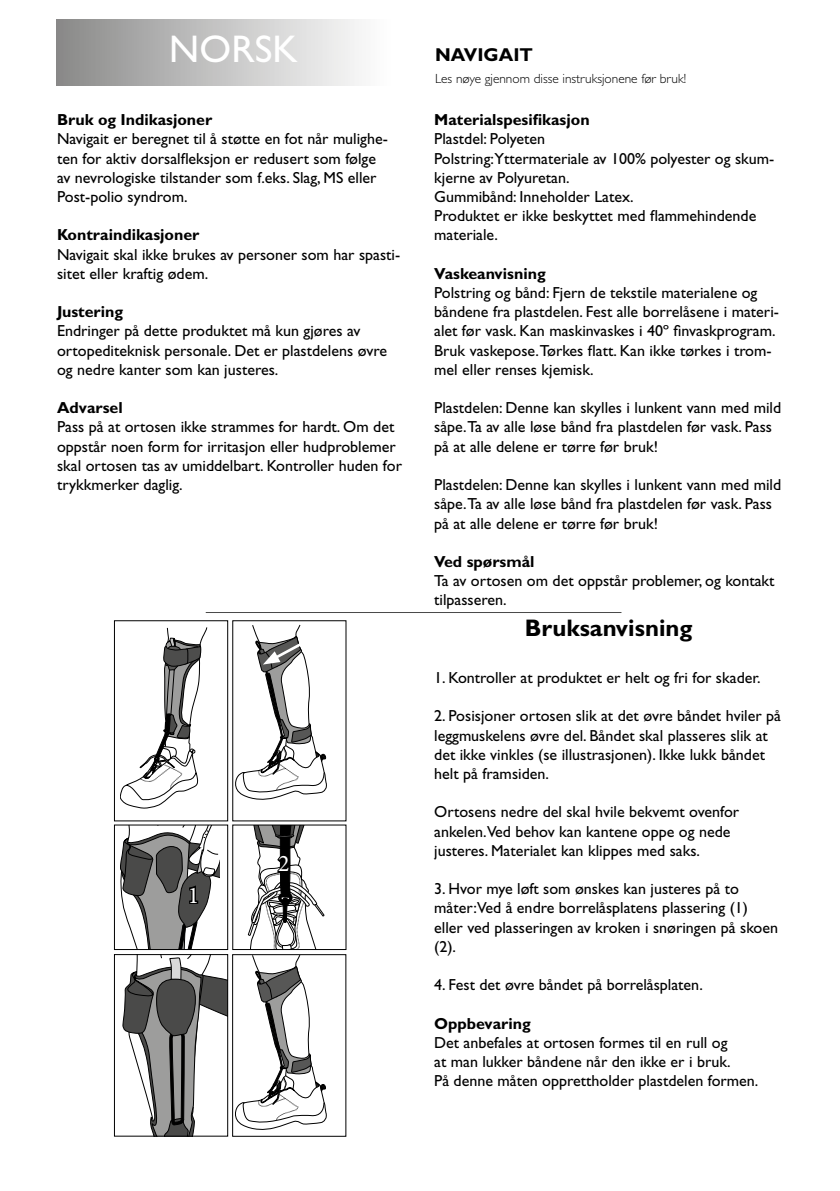
<style>
.page{position:relative;width:840px;height:1191px;background:#fff}
.page>*{position:absolute;margin:0;border:0;box-sizing:border-box;transform-origin:0 0}
.t1{font:38.6px "Gill Sans Std";color:#fff}
.t2{font:700 24px "Gill Sans Std";color:#000}
.t3{font:23.8px "Minion Pro";color:#fff}
.t4{font:700 18.6px "Gill Sans Std";color:#000}
.t5{font:16px/19.2px "Gill Sans Std";color:#000}
.t6{font:700 16px "Gill Sans Std";color:#000}
.t7{font:300 13.4px "Gill Sans Std";color:#000}
</style>
<div class="page">
<div style="left:57px;top:19px;width:452px;height:66px;background:linear-gradient(to right,#939392,#fff)"></div>
<svg style="left:120px;top:627px;width:87px;height:181px"></svg>
<div style="left:114px;top:620px;width:114px;height:201px;border:1px solid #000"></div>
<div style="left:114px;top:954px;width:114px;height:182px;border:1px solid #000"></div>
<svg style="left:235px;top:625px;width:91px;height:174px"></svg>
<div style="left:114px;top:825px;width:114px;height:124px;border:1px solid #000"></div>
<svg style="left:119px;top:825px;width:108px;height:311px"></svg>
<svg style="left:235px;top:956px;width:91px;height:173px"></svg>
<div style="left:232px;top:954px;width:114px;height:182px;border:1px solid #000"></div>
<svg style="left:247px;top:825px;width:77px;height:124px"></svg>
<hr style="left:206px;top:612px;width:415px;height:1px;background:#4a4a49">
<h1 class="t1" style="left:169px;top:26px;width:130px">NORSK</h1>
<p class="t6" style="left:57px;top:110px;width:156px">Bruk og Indikasjoner</p>
<p class="t5" style="left:57px;top:129px;width:332px">Navigait er beregnet til å støtte en fot når mulighe&shy;ten for aktiv dorsalfleksjon er redusert som følge av nevrologiske tilstander som f.eks. Slag, MS eller Post-polio syndrom.</p>
<p class="t6" style="left:57px;top:225px;width:144px">Kontraindikasjoner</p>
<p class="t5" style="left:57px;top:245px;width:344px">Navigait skal ikke brukes av personer som har spasti&shy;sitet eller kraftig ødem.</p>
<p class="t6" style="left:57px;top:302px;width:67px">Justering</p>
<p class="t5" style="left:57px;top:321px;width:331px">Endringer på dette produktet må kun gjøres av ortopediteknisk personale. Det er plastdelens øvre og nedre kanter som kan justeres.</p>
<p class="t6" style="left:57px;top:398px;width:67px">Advarsel</p>
<p class="t5" style="left:57px;top:417px;width:346px">Pass på at ortosen ikke strammes for hardt. Om det oppstår noen form for irritasjon eller hudproblemer skal ortosen tas av umiddelbart. Kontroller huden for trykkmerker daglig.</p>
<h3 class="t3" style="left:188px;top:879px;width:13px">1</h3>
<h3 class="t3" style="left:278px;top:848px;width:13px">2</h3>
<p class="t4" style="left:435px;top:44px;width:99px">NAVIGAIT</p>
<p class="t7" style="left:435px;top:71px;width:252px">Les nøye gjennom disse instruksjonene før bruk!</p>
<p class="t6" style="left:434px;top:110px;width:157px">Materialspesifikasjon</p>
<p class="t5" style="left:434px;top:129px;width:341px">Plastdel: Polyeten<br>Polstring:Yttermateriale av 100% polyester og skum&shy;kjerne av Polyuretan.<br>Gummibånd: Inneholder Latex.<br>Produktet er ikke beskyttet med flammehindende materiale.</p>
<p class="t6" style="left:434px;top:264px;width:113px">Vaskeanvisning</p>
<p class="t5" style="left:434px;top:283px;width:346px">Polstring og bånd: Fjern de tekstile materialene og båndene fra plastdelen. Fest alle borrelåsene i materi&shy;alet før vask. Kan maskinvaskes i 40º finvaskprogram.<br>Bruk vaskepose.Tørkes flatt. Kan ikke tørkes i trom&shy;mel eller renses kjemisk.</p>
<p class="t5" style="left:434px;top:398px;width:348px">Plastdelen: Denne kan skylles i lunkent vann med mild såpe.Ta av alle løse bånd fra plastdelen før vask. Pass på at alle delene er tørre før bruk!</p>
<p class="t5" style="left:434px;top:475px;width:348px">Plastdelen: Denne kan skylles i lunkent vann med mild såpe.Ta av alle løse bånd fra plastdelen før vask. Pass på at alle delene er tørre før bruk!</p>
<p class="t6" style="left:434px;top:552px;width:102px">Ved spørsmål</p>
<p class="t5" style="left:434px;top:571px;width:342px">Ta av ortosen om det oppstår problemer, og kontakt tilpasseren.</p>
<h2 class="t2" style="left:524px;top:613px;width:169px">Bruksanvisning</h2>
<p class="t5" style="left:434px;top:668px;width:328px">1. Kontroller at produktet er helt og fri for skader.</p>
<p class="t5" style="left:434px;top:706px;width:348px">2. Posisjoner ortosen slik at det øvre båndet hviler på leggmuskelens øvre del. Båndet skal plasseres slik at det ikke vinkles (se illustrasjonen). Ikke lukk båndet helt på framsiden.</p>
<p class="t5" style="left:434px;top:802px;width:306px">Ortosens nedre del skal hvile bekvemt ovenfor ankelen.Ved behov kan kantene oppe og nede justeres. Materialet kan klippes med saks.</p>
<p class="t5" style="left:434px;top:879px;width:345px">3. Hvor mye løft som ønskes kan justeres på to måter:Ved å endre borrelåsplatens plassering (1) eller ved plasseringen av kroken i snøringen på skoen (2).</p>
<p class="t5" style="left:434px;top:975px;width:270px">4. Fest det øvre båndet på borrelåsplaten.</p>
<p class="t6" style="left:434px;top:1013px;width:98px">Oppbevaring</p>
<p class="t5" style="left:434px;top:1033px;width:325px">Det anbefales at ortosen formes til en rull og<br>at man lukker båndene når den ikke er i bruk.<br>På denne måten opprettholder plastdelen formen.</p>
</div>
